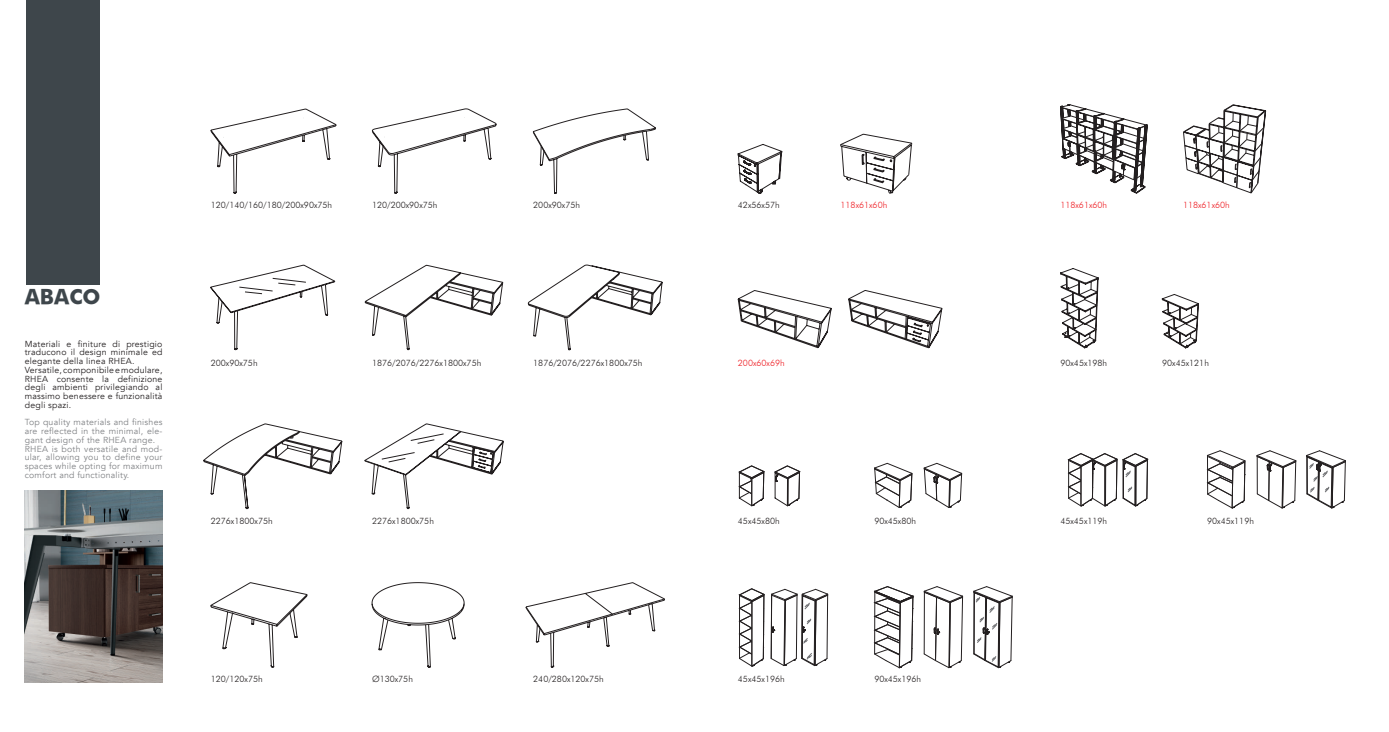
<style>
.page{position:relative;width:1389px;height:732px;background:#fff}
.page>*{position:absolute;margin:0;border:0;box-sizing:border-box;transform-origin:0 0}
.t1{font:700 21px "Futura";color:#3e464b}
.t2{font:300 8.75px "Futura BT";color:#231f20}
.t3{font:8.75px/8.8px "Avenir";letter-spacing:.025em;color:#231f20}
.t4{font:8.75px/8.8px "Avenir";letter-spacing:.025em;color:#808285}
.t5{font:300 8.75px "Futura BT";color:#ee1d23}
</style>
<div class="page">
<div style="left:26px;top:0;width:74px;height:284px;background:#3e464b"></div>
<img style="left:25px;top:490px;width:137px;height:192px">
<svg style="left:372px;top:108px;width:124px;height:86px"></svg>
<svg style="left:533px;top:108px;width:123px;height:86px"></svg>
<svg style="left:210px;top:108px;width:127px;height:86px"></svg>
<svg style="left:365px;top:265px;width:138px;height:85px"></svg>
<svg style="left:528px;top:265px;width:135px;height:85px"></svg>
<svg style="left:203px;top:423px;width:139px;height:86px"></svg>
<svg style="left:210px;top:582px;width:98px;height:86px"></svg>
<svg style="left:372px;top:582px;width:92px;height:86px"></svg>
<svg style="left:525px;top:582px;width:140px;height:86px"></svg>
<svg style="left:840px;top:134px;width:72px;height:60px"></svg>
<svg style="left:1060px;top:104px;width:88px;height:90px"></svg>
<svg style="left:210px;top:264px;width:125px;height:86px"></svg>
<svg style="left:364px;top:423px;width:140px;height:86px"></svg>
<svg style="left:774px;top:465px;width:26px;height:41px"></svg>
<svg style="left:924px;top:463px;width:38px;height:45px"></svg>
<svg style="left:874px;top:462px;width:39px;height:46px"></svg>
<svg style="left:1068px;top:453px;width:80px;height:53px"></svg>
<svg style="left:1257px;top:450px;width:40px;height:58px"></svg>
<svg style="left:1207px;top:450px;width:39px;height:58px"></svg>
<svg style="left:1306px;top:450px;width:40px;height:58px"></svg>
<svg style="left:739px;top:465px;width:26px;height:201px"></svg>
<svg style="left:771px;top:589px;width:57px;height:77px"></svg>
<svg style="left:924px;top:586px;width:39px;height:82px"></svg>
<svg style="left:973px;top:586px;width:40px;height:82px"></svg>
<svg style="left:874px;top:586px;width:40px;height:82px"></svg>
<svg style="left:738px;top:144px;width:44px;height:49px"></svg>
<svg style="left:1060px;top:268px;width:39px;height:80px"></svg>
<svg style="left:1162px;top:294px;width:37px;height:54px"></svg>
<svg style="left:1183px;top:104px;width:83px;height:89px"></svg>
<svg style="left:738px;top:290px;width:94px;height:58px"></svg>
<svg style="left:848px;top:290px;width:94px;height:58px"></svg>
<h1 class="t1" style="left:25px;top:284px;width:77px">ABACO</h1>
<p class="t3" style="left:25px;top:339px;width:139px">Materiali e finiture di prestigio traducono il design minimale ed elegante della linea RHEA.<br>Versatile, componibile e modulare,<br>RHEA consente la definizione degli ambienti privilegiando al massimo benessere e funzionalità degli spazi.</p>
<p class="t4" style="left:25px;top:418px;width:139px">Top quality materials and finishes are reflected in the minimal, ele&shy;gant design of the RHEA range.<br>RHEA is both versatile and mod&shy;ular, allowing you to define your spaces while opting for maximum comfort and functionality.</p>
<p class="t2" style="left:211px;top:199px;width:123px">120/140/160/180/200x90x75h</p>
<p class="t2" style="left:372px;top:199px;width:67px">120/200x90x75h</p>
<p class="t2" style="left:533px;top:199px;width:48px">200x90x75h</p>
<p class="t2" style="left:211px;top:357px;width:48px">200x90x75h</p>
<p class="t2" style="left:372px;top:357px;width:111px">1876/2076/2276x1800x75h</p>
<p class="t2" style="left:533px;top:357px;width:111px">1876/2076/2276x1800x75h</p>
<p class="t2" style="left:211px;top:516px;width:63px">2276x1800x75h</p>
<p class="t2" style="left:372px;top:516px;width:63px">2276x1800x75h</p>
<p class="t2" style="left:211px;top:674px;width:53px">120/120x75h</p>
<p class="t2" style="left:372px;top:674px;width:42px">Ø130x75h</p>
<p class="t2" style="left:533px;top:674px;width:72px">240/280x120x75h</p>
<p class="t2" style="left:738px;top:199px;width:43px">42x56x57h</p>
<p class="t5" style="left:841px;top:199px;width:48px">118x61x60h</p>
<p class="t5" style="left:1060px;top:199px;width:48px">118x61x60h</p>
<p class="t5" style="left:1183px;top:199px;width:48px">118x61x60h</p>
<p class="t5" style="left:738px;top:357px;width:48px">200x60x69h</p>
<p class="t2" style="left:1060px;top:357px;width:48px">90x45x198h</p>
<p class="t2" style="left:1162px;top:357px;width:48px">90x45x121h</p>
<p class="t2" style="left:738px;top:516px;width:43px">45x45x80h</p>
<p class="t2" style="left:874px;top:516px;width:43px">90x45x80h</p>
<p class="t2" style="left:1060px;top:516px;width:48px">45x45x119h</p>
<p class="t2" style="left:1207px;top:516px;width:48px">90x45x119h</p>
<p class="t2" style="left:738px;top:674px;width:48px">45x45x196h</p>
<p class="t2" style="left:874px;top:674px;width:48px">90x45x196h</p>
</div>
